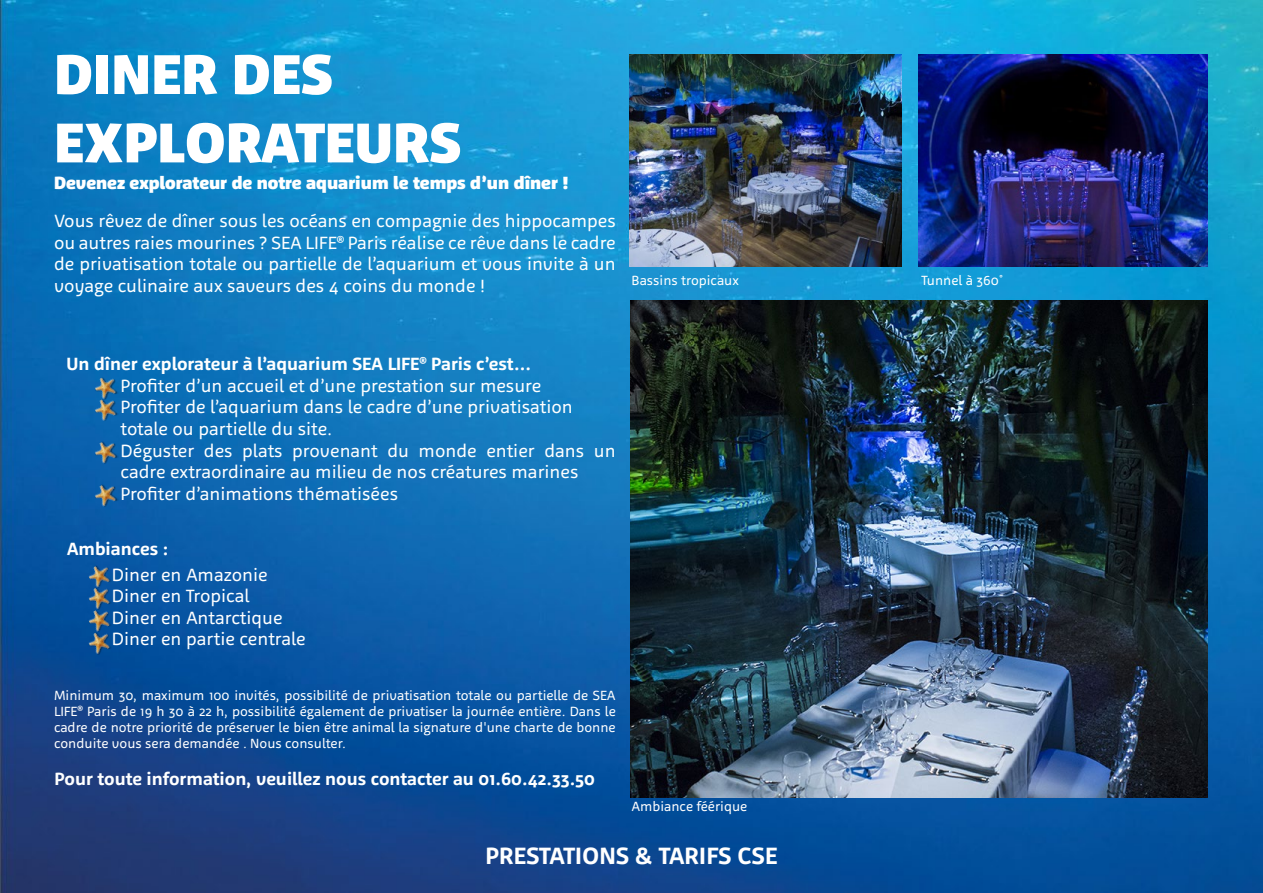
<style>
.page{position:relative;width:1263px;height:893px;background:#fff}
.page>*{position:absolute;margin:0;border:0;box-sizing:border-box;transform-origin:0 0}
.t1{font:900 57px/68.4px "Agile";letter-spacing:.015em;color:#fff}
.t2{font:700 24px "Agile";letter-spacing:.015em;color:#fff}
.t3{font:18px/21.6px "Agile";color:#fff}
.t4{font:700 18px "Agile";color:#fff}
.t5{font:900 18px "Agile";color:#fff}
.t6{font:13.5px/16.2px "Agile";color:#fff;text-align:justify}
.s1{font-weight:700}
</style>
<div class="page">
<img style="left:0;top:0;width:1263px;height:893px">
<img style="left:630px;top:301px;width:578px;height:496px">
<img style="left:629px;top:54px;width:273px;height:213px">
<img style="left:919px;top:54px;width:289px;height:213px">
<img style="left:88px;top:563px;width:24px;height:22px">
<img style="left:94px;top:375px;width:24px;height:21px">
<img style="left:88px;top:585px;width:24px;height:22px">
<img style="left:94px;top:396px;width:24px;height:26px">
<img style="left:94px;top:439px;width:24px;height:26px">
<img style="left:94px;top:482px;width:24px;height:26px">
<img style="left:88px;top:607px;width:24px;height:23px">
<img style="left:88px;top:630px;width:24px;height:25px">
<h1 class="t1" style="left:54px;top:40px;width:408px">DINER DES<br>EXPLORATEURS</h1>
<p class="t5" style="left:54px;top:172px;width:516px">Devenez explorateur de notre aquarium le temps d’un dîner !</p>
<p class="t3" style="left:54px;top:210px;width:563px;text-align:justify">Vous rêvez de dîner sous les océans en compagnie des hippocampes ou autres raies mourines ? SEA LIFE<sup>®</sup> Paris réalise ce rêve dans le cadre de privatisation totale ou partielle de l’aquarium et vous invite à un voyage culinaire aux saveurs des 4 coins du monde !</p>
<p class="t6" style="left:631px;top:272px;width:109px">Bassins tropicaux</p>
<p class="t6" style="left:921px;top:272px;width:84px">Tunnel à 360°</p>
<p class="t3" style="left:121px;top:353px;width:496px;text-indent:-54px"><span class="s1">Un dîner explorateur à l’aquarium SEA LIFE</span><sup>®</sup> <span class="s1">Paris c’est...<br></span>Profiter d’un accueil et d’une prestation sur mesure<br>Profiter de l’aquarium dans le cadre d’une privatisation totale ou partielle du site.<br>Déguster des plats provenant du monde entier dans un cadre extraordinaire au milieu de nos créatures marines Profiter d’animations thématisées</p>
<p class="t4" style="left:67px;top:537px;width:103px">Ambiances :</p>
<p class="t3" style="left:112px;top:564px;width:195px">Diner en Amazonie<br>Diner en Tropical<br>Diner en Antarctique<br>Diner en partie centrale</p>
<p class="t6" style="left:54px;top:687px;width:563px">Minimum 30, maximum 100 invités, possibilité de privatisation totale ou partielle de SEA LIFE<sup>®</sup> Paris de 19 h 30 à 22 h, possibilité également de privatiser la journée entière. Dans le cadre de notre priorité de préserver le bien être animal la signature d'une charte de bonne conduite vous sera demandée . Nous consulter.</p>
<p class="t4" style="left:54px;top:768px;width:542px">Pour toute information, veuillez nous contacter au 01.60.42.33.50</p>
<p class="t6" style="left:631px;top:798px;width:117px">Ambiance féérique</p>
<h2 class="t2" style="left:486px;top:841px;width:293px">PRESTATIONS &amp; TARIFS CSE</h2>
</div>
